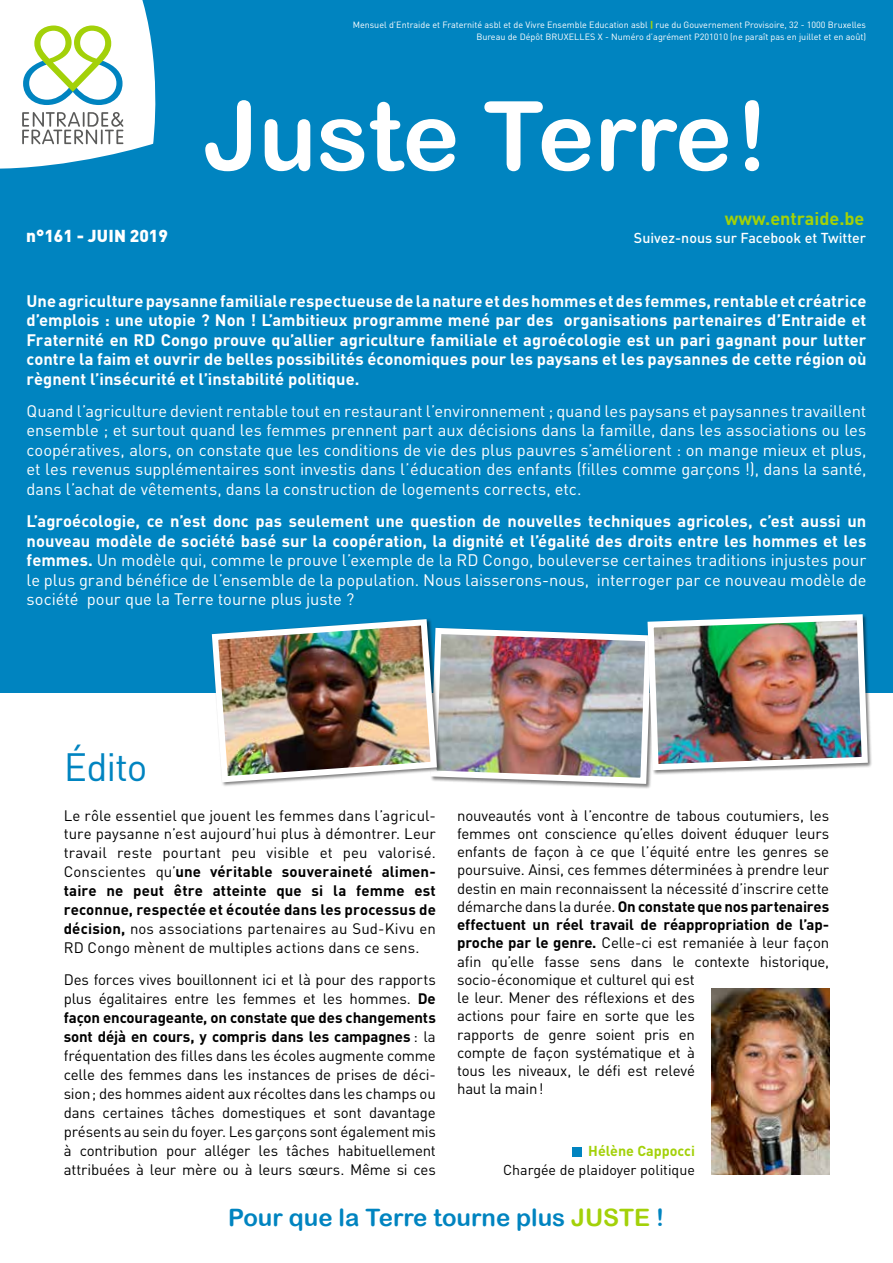
<style>
.page{position:relative;width:893px;height:1263px;background:#fff}
.page>*{position:absolute;margin:0;border:0;box-sizing:border-box;transform-origin:0 0}
.t1{font:96px "Arial Rounded MT Bold";color:#fff}
.t2{font:39px "DIN Pro";letter-spacing:-.03em;color:#0084c0}
.t3{font:24px "Arial Rounded MT Bold";color:#0084c0}
.t4{font:700 18px "DIN Pro";color:#a3d109}
.t5{font:900 17.1px "DIN Pro";color:#fff}
.t6{font:16.5px/19.5px "DIN Pro";color:#fff;text-align:justify}
.t7{font:700 16.5px/19.5px "DIN Pro";letter-spacing:.005em;color:#fff;text-align:justify}
.t8{font:15px/18.9px "DIN Pro";letter-spacing:-.015em;color:#000;text-align:justify}
.t9{font:500 14.25px "DIN Pro";color:#fff}
.t10{font:14.25px "DIN Pro";color:#000}
.t11{font:700 14.25px "DIN Pro";color:#a3d109}
.t12{font:9px/12px "DIN Pro";color:#fff;text-align:right}
.s1{font-weight:900;color:#a3d109}
.s2{font-weight:700}
.s3{color:#a3d109}
</style>
<div class="page">
<div style="left:0;top:0;width:893px;height:692px;background:#0084c0"></div>
<svg style="left:0;top:0;width:156px;height:169px;background:#d9e9e4"></svg>
<img style="left:209px;top:614px;width:662px;height:173px">
<div style="left:572px;top:1147px;width:10px;height:9px;background:#0084c0"></div>
<img style="left:712px;top:988px;width:117px;height:187px">
<p class="t12" style="left:353px;top:18px;width:515px">Mensuel d’Entraide et Fraternité asbl et de Vivre Ensemble Education asbl <span class="s1">|</span> rue du Gouvernement Provisoire, 32 - 1000 Bruxelles<br>Bureau de Dépôt BRUXELLES X - Numéro d’agrément P201010 (ne paraît pas en juillet et en août)</p>
<p class="t5" style="left:26px;top:221px;width:143px">n°161 - JUIN 2019</p>
<h1 class="t1" style="left:203px;top:79px;width:566px">Juste Terre!</h1>
<p class="t4" style="left:725px;top:203px;width:141px">www.entraide.be</p>
<p class="t9" style="left:634px;top:226px;width:234px">Suivez-nous sur Facebook et Twitter</p>
<p class="t7" style="left:27px;top:289px;width:841px">Une agriculture paysanne familiale respectueuse de la nature et des hommes et des femmes, rentable et créatrice d’emplois : une utopie ? Non ! L’ambitieux programme mené par des organisations partenaires d’Entraide et Fraternité en RD Congo prouve qu’allier agriculture familiale et agroécologie est un pari gagnant pour lutter contre la faim et ouvrir de belles possibilités économiques pour les paysans et les paysannes de cette région où règnent l’insécurité et l’instabilité politique.</p>
<p class="t6" style="left:27px;top:399px;width:841px">Quand l’agriculture devient rentable tout en restaurant l’environnement ; quand les paysans et paysannes travaillent ensemble ; et surtout quand les femmes prennent part aux décisions dans la famille, dans les associations ou les coopératives, alors, on constate que les conditions de vie des plus pauvres s’améliorent : on mange mieux et plus, et les revenus supplémentaires sont investis dans l’éducation des enfants (filles comme garçons !), dans la santé, dans l’achat de vêtements, dans la construction de logements corrects, etc.</p>
<p class="t6" style="left:27px;top:510px;width:841px"><span class="s2">L’agroécologie, ce n’est donc pas seulement une question de nouvelles techniques agricoles, c’est aussi un nouveau modèle de société basé sur la coopération, la dignité et l’égalité des droits entre les hommes et les femmes.</span> Un modèle qui, comme le prouve l’exemple de la RD Congo, bouleverse certaines traditions injustes pour le plus grand bénéfice de l’ensemble de la population. Nous laisserons-nous, interroger par ce nouveau modèle de société pour que la Terre tourne plus juste ?</p>
<h2 class="t2" style="left:64px;top:736px;width:85px">Édito</h2>
<p class="t8" style="left:64px;top:804px;width:374px">Le rôle essentiel que jouent les femmes dans l’agricul&shy;ture paysanne n’est aujourd’hui plus à démontrer. Leur travail reste pourtant peu visible et peu valorisé.<br>Conscientes qu’<span class="s2">une véritable souveraineté alimen&shy;taire ne peut être atteinte que si la femme est reconnue, respectée et écoutée dans les processus de décision,</span> nos associations partenaires au Sud-Kivu en RD Congo mènent de multiples actions dans ce sens.</p>
<p class="t8" style="left:64px;top:969px;width:374px">Des forces vives bouillonnent ici et là pour des rapports plus égalitaires entre les femmes et les hommes. <span class="s2">De façon encourageante, on constate que des changements sont déjà en cours, y compris dans les campagnes</span> : la fréquentation des filles dans les écoles augmente comme celle des femmes dans les instances de prises de déci&shy;sion; des hommes aident aux récoltes dans les champs ou dans certaines tâches domestiques et sont davantage présents au sein du foyer. Les garçons sont également mis à contribution pour alléger les tâches habituellement attribuées à leur mère ou à leurs sœurs. Même si ces</p>
<p class="t8" style="left:457px;top:804px;width:374px;line-height:18.3px;text-align:left">nouveautés vont à l’encontre de tabous coutumiers, les femmes ont conscience qu’elles doivent éduquer leurs enfants de façon à ce que l’équité entre les genres se poursuive. Ainsi, ces femmes déterminées à prendre leur destin en main reconnaissent la nécessité d’inscrire cette démarche dans la durée. <span class="s2">On constate que nos partenaires effectuent un réel travail de réappropriation de l’ap&shy;proche par le genre.</span> Celle-ci est remaniée à leur façon afin qu’elle fasse sens dans le contexte historique, socio-économique et culturel qui est<br>le leur. Mener des réflexions et des<br>actions pour faire en sorte que les<br>rapports de genre soient pris en<br>compte de façon systématique et à<br>tous les niveaux, le défi est relevé<br>haut la main!</p>
<p class="t11" style="left:588px;top:1139px;width:108px">Hélène Cappocci</p>
<p class="t10" style="left:503px;top:1158px;width:193px">Chargée de plaidoyer politique</p>
<h3 class="t3" style="left:228px;top:1204px;width:437px">Pour que la Terre tourne plus <span class="s3">JUSTE</span> !</h3>
</div>
